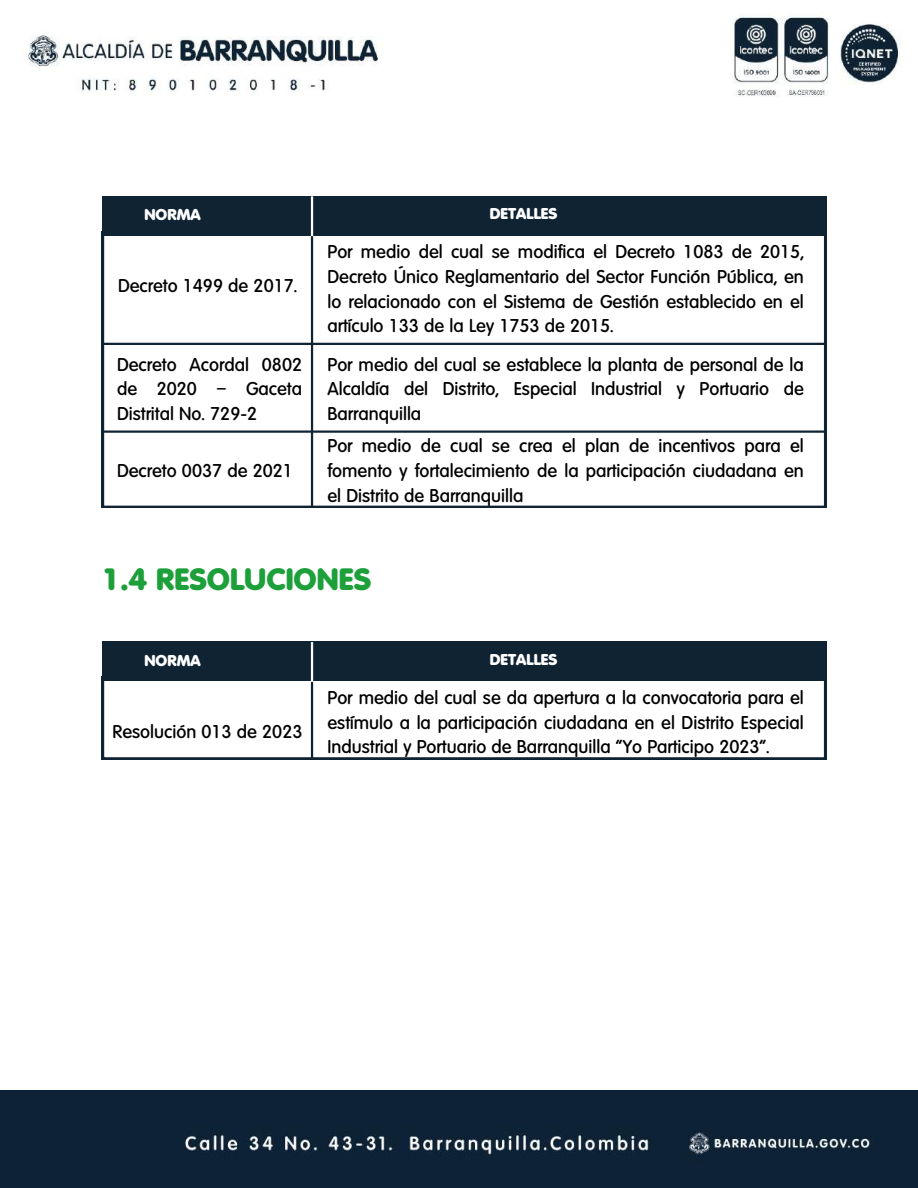
<style>
.page{position:relative;width:918px;height:1188px;background:#fff}
.page>*{position:absolute;margin:0;border:0;box-sizing:border-box;transform-origin:0 0}
.t1{font:800 30px "Volkswagen Serial";color:#1d9f3a}
.t2{font:500 18px/24.8px "Volkswagen Serial";color:#000;text-align:justify}
.t3{font:800 15.3px "Volkswagen Serial";color:#fff}
</style>
<div class="page">
<div style="left:102px;top:196px;width:724px;height:39px;background:#0f2333"></div>
<div style="left:102px;top:641px;width:724px;height:40px;background:#0f2333"></div>
<svg style="left:102px;top:231px;width:724px;height:277px"></svg>
<svg style="left:102px;top:677px;width:724px;height:82px"></svg>
<hr style="left:311px;top:231px;width:2px;height:277px;background:#0f2333">
<hr style="left:311px;top:677px;width:2px;height:82px;background:#0f2333">
<hr style="left:102px;top:343px;width:724px;height:2px;background:#0f2333">
<hr style="left:102px;top:430px;width:724px;height:3px;background:#0f2333">
<hr style="left:311px;top:196px;width:2px;height:40px;background:#fff">
<hr style="left:311px;top:642px;width:2px;height:40px;background:#fff">
<img style="left:28px;top:15px;width:871px;height:82px">
<div style="left:0;top:1090px;width:918px;height:98px;background:#0d2237"></div>
<p class="t3" style="left:144px;top:208px;width:58px">NORMA</p>
<p class="t2" style="left:118px;top:275px;width:181px">Decreto 1499 de 2017.</p>
<p class="t3" style="left:490px;top:207px;width:69px">DETALLES</p>
<p class="t2" style="left:327px;top:241px;width:478px">Por medio del cual se modifica el Decreto 1083 de 2015, Decreto Único Reglamentario del Sector Función Pública, en lo relacionado con el Sistema de Gestión establecido en el artículo 133 de la Ley 1753 de 2015.</p>
<p class="t2" style="left:117px;top:353px;width:187px">Decreto Acordal 0802 de 2020 – Gaceta Distrital No. 729-2</p>
<p class="t2" style="left:327px;top:353px;width:478px">Por medio del cual se establece la planta de personal de la Alcaldía del Distrito, Especial Industrial y Portuario de Barranquilla</p>
<p class="t2" style="left:117px;top:460px;width:177px">Decreto 0037 de 2021</p>
<p class="t2" style="left:327px;top:435px;width:478px">Por medio de cual se crea el plan de incentivos para el fomento y fortalecimiento de la participación ciudadana en el Distrito de Barranquilla</p>
<h1 class="t1" style="left:102px;top:567px;width:271px">1.4 RESOLUCIONES</h1>
<p class="t3" style="left:144px;top:654px;width:58px">NORMA</p>
<p class="t3" style="left:490px;top:653px;width:69px">DETALLES</p>
<p class="t2" style="left:113px;top:720px;width:191px">Resolución 013 de 2023</p>
<p class="t2" style="left:327px;top:687px;width:478px">Por medio del cual se da apertura a la convocatoria para el estímulo a la participación ciudadana en el Distrito Especial Industrial y Portuario de Barranquilla “Yo Participo 2023”.</p>
</div>
